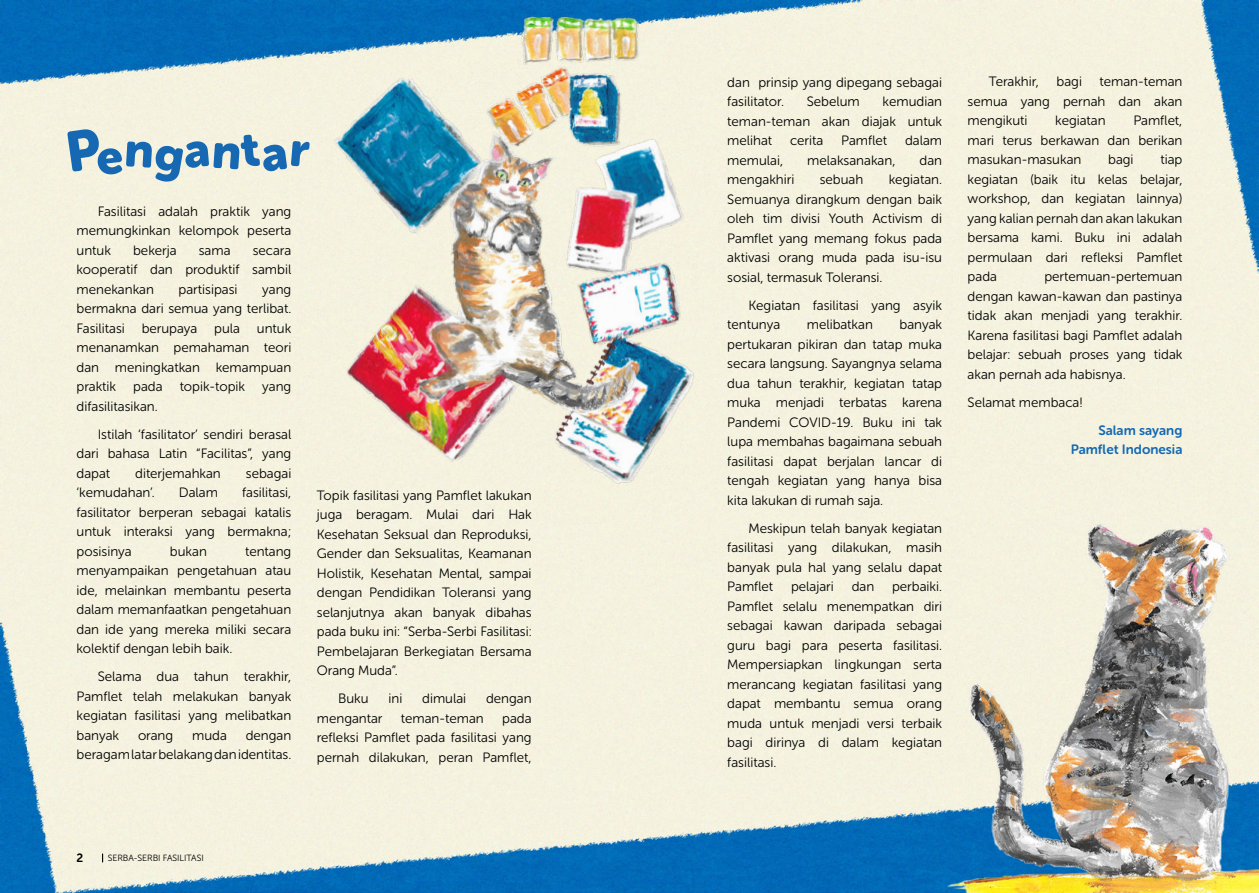
<style>
.page{position:relative;width:1259px;height:893px;background:#fff}
.page>*{position:absolute;margin:0;border:0;box-sizing:border-box;transform-origin:0 0}
.t1{font:13.5px/19.5px "Museo Sans Rounded 300";color:#000;text-align:justify}
.t2{font:13.5px/19.5px "Museo Sans Rounded 700";color:#1268b3;text-align:right}
.t3{font:12px "Museo Sans Rounded 700";color:#000}
.t4{font:9px "Museo Sans Rounded 300";color:#000}
</style>
<div class="page">
<img style="left:0;top:0;width:1259px;height:893px">
<img style="left:317px;top:0;width:395px;height:495px">
<svg style="left:67px;top:128px;width:243px;height:54px;background:#acc4d0"></svg>
<img style="left:944px;top:507px;width:315px;height:386px">
<p class="t1" style="left:77px;top:201px;width:216px;text-indent:21px">Fasilitasi adalah praktik yang memungkinkan kelompok peserta untuk</p>
<p class="t1" style="left:133px;top:240px;width:45px">bekerja</p>
<p class="t1" style="left:199px;top:240px;width:33px">sama</p>
<p class="t1" style="left:77px;top:240px;width:216px;text-indent:176px">secara kooperatif dan produktif sambil menekankan</p>
<p class="t1" style="left:179px;top:279px;width:60px">partisipasi</p>
<p class="t1" style="left:77px;top:279px;width:216px;text-indent:186px">yang bermakna dari semua yang terlibat.<br>Fasilitasi berupaya pula untuk menanamkan pemahaman teori dan meningkatkan kemampuan praktik</p>
<p class="t1" style="left:133px;top:377px;width:31px">pada</p>
<p class="t1" style="left:180px;top:377px;width:67px">topik-topik</p>
<p class="t1" style="left:262px;top:377px;width:31px">yang</p>
<p class="t1" style="left:98px;top:392px;width:195px;line-height:28px;text-indent:-21px">difasilitasikan.<br>Istilah ‘fasilitator’ sendiri berasal</p>
<p class="t1" style="left:77px;top:444px;width:216px">dari bahasa Latin “Facilitas”, yang dapat</p>
<p class="t1" style="left:135px;top:463px;width:87px">diterjemahkan</p>
<p class="t1" style="left:246px;top:463px;width:47px">sebagai</p>
<p class="t1" style="left:77px;top:483px;width:80px">‘kemudahan’.</p>
<p class="t1" style="left:179px;top:483px;width:41px">Dalam</p>
<p class="t1" style="left:77px;top:483px;width:216px;text-indent:166px">fasilitasi, fasilitator berperan sebagai katalis untuk interaksi yang bermakna; posisinya</p>
<p class="t1" style="left:170px;top:541px;width:38px">bukan</p>
<p class="t1" style="left:77px;top:541px;width:216px;text-indent:168px">tentang menyampaikan pengetahuan atau ide, melainkan membantu peserta dalam memanfaatkan pengetahuan dan ide yang mereka miliki secara kolektif dengan lebih baik.</p>
<p class="t1" style="left:77px;top:667px;width:216px;text-indent:21px">Selama dua tahun terakhir, Pamflet telah melakukan banyak kegiatan fasilitasi yang melibatkan banyak</p>
<p class="t1" style="left:77px;top:725px;width:216px;text-align:right">dengan<br>beragam latar belakang dan identitas.</p>
<p class="t1" style="left:138px;top:725px;width:37px">orang</p>
<p class="t1" style="left:192px;top:725px;width:36px">muda</p>
<p class="t1" style="left:317px;top:485px;width:216px">Topik fasilitasi yang Pamflet lakukan juga beragam. Mulai dari Hak Kesehatan Seksual dan Reproduksi, Gender dan Seksualitas, Keamanan Holistik, Kesehatan Mental, sampai dengan Pendidikan Toleransi yang selanjutnya akan banyak dibahas pada buku ini: “Serba-Serbi Fasilitasi:<br>Pembelajaran Berkegiatan Bersama Orang Muda”.</p>
<p class="t1" style="left:338px;top:689px;width:32px">Buku</p>
<p class="t1" style="left:388px;top:689px;width:15px">ini</p>
<p class="t1" style="left:422px;top:689px;width:46px">dimulai</p>
<p class="t1" style="left:486px;top:689px;width:47px">dengan</p>
<p class="t1" style="left:317px;top:708px;width:67px">mengantar</p>
<p class="t1" style="left:401px;top:708px;width:84px">teman-teman</p>
<p class="t1" style="left:317px;top:708px;width:216px;text-indent:185px">pada refleksi Pamflet pada fasilitasi yang pernah dilakukan, peran Pamflet,</p>
<p class="t3" style="left:77px;top:852px;width:8px">2</p>
<p class="t4" style="left:108px;top:853px;width:97px">SERBA-SERBI FASILITASI</p>
<p class="t1" style="left:727px;top:72px;width:216px">dan prinsip yang dipegang sebagai fasilitator.</p>
<p class="t1" style="left:807px;top:92px;width:54px">Sebelum</p>
<p class="t1" style="left:727px;top:92px;width:216px;text-indent:155px">kemudian teman-teman akan diajak untuk melihat</p>
<p class="t1" style="left:790px;top:131px;width:35px">cerita</p>
<p class="t1" style="left:841px;top:131px;width:47px">Pamflet</p>
<p class="t1" style="left:905px;top:131px;width:39px">dalam</p>
<p class="t1" style="left:727px;top:150px;width:57px">memulai,</p>
<p class="t1" style="left:807px;top:150px;width:90px">melaksanakan,</p>
<p class="t1" style="left:919px;top:150px;width:24px">dan</p>
<p class="t1" style="left:727px;top:170px;width:69px">mengakhiri</p>
<p class="t1" style="left:820px;top:170px;width:45px">sebuah</p>
<p class="t1" style="left:727px;top:170px;width:216px;text-indent:161px">kegiatan.<br>Semuanya dirangkum dengan baik oleh tim divisi Youth Activism di Pamflet yang memang fokus pada aktivasi orang muda pada isu-isu sosial, termasuk Toleransi.</p>
<p class="t1" style="left:727px;top:295px;width:216px;text-indent:21px">Kegiatan fasilitasi yang asyik tentunya</p>
<p class="t1" style="left:727px;top:315px;width:216px;text-indent:172px">banyak pertukaran pikiran dan tatap muka secara langsung. Sayangnya selama dua tahun terakhir, kegiatan tatap muka menjadi terbatas karena Pandemi COVID-19. Buku ini tak lupa membahas bagaimana sebuah fasilitasi dapat berjalan lancar di tengah kegiatan yang hanya bisa kita lakukan di rumah saja.</p>
<p class="t1" style="left:727px;top:518px;width:216px;text-indent:21px">Meskipun telah banyak kegiatan fasilitasi yang dilakukan, masih banyak pula hal yang selalu dapat Pamflet</p>
<p class="t1" style="left:807px;top:315px;width:68px">melibatkan</p>
<p class="t1" style="left:727px;top:577px;width:216px;text-indent:165px">perbaiki.<br>Pamflet selalu menempatkan diri sebagai kawan daripada sebagai guru bagi para peserta fasilitasi.<br>Mempersiapkan lingkungan serta merancang kegiatan fasilitasi yang dapat membantu semua orang muda untuk menjadi versi terbaik bagi dirinya di dalam kegiatan fasilitasi.</p>
<p class="t1" style="left:791px;top:577px;width:44px">pelajari</p>
<p class="t1" style="left:851px;top:577px;width:24px">dan</p>
<p class="t1" style="left:989px;top:72px;width:52px">Terakhir,</p>
<p class="t1" style="left:1056px;top:72px;width:27px">bagi</p>
<p class="t1" style="left:967px;top:72px;width:216px;text-indent:132px">teman-teman semua yang pernah dan akan mengikuti</p>
<p class="t1" style="left:967px;top:111px;width:216px;text-indent:166px">Pamflet, mari terus berkawan dan berikan masukan-masukan</p>
<p class="t1" style="left:1055px;top:111px;width:52px">kegiatan</p>
<p class="t1" style="left:967px;top:150px;width:216px;text-indent:193px">tiap kegiatan (baik itu kelas belajar, workshop, dan kegiatan lainnya) yang kalian pernah dan akan lakukan bersama kami. Buku ini adalah permulaan dari refleksi Pamflet pada</p>
<p class="t1" style="left:1108px;top:150px;width:27px">bagi</p>
<p class="t1" style="left:967px;top:267px;width:216px;text-indent:77px">pertemuan-pertemuan dengan kawan-kawan dan pastinya tidak akan menjadi yang terakhir.<br>Karena fasilitasi bagi Pamflet adalah belajar: sebuah proses yang tidak akan pernah ada habisnya.</p>
<p class="t1" style="left:967px;top:393px;width:117px">Selamat membaca!</p>
<p class="t2" style="left:1070px;top:421px;width:113px">Salam sayang<br>Pamflet Indonesia</p>
</div>
